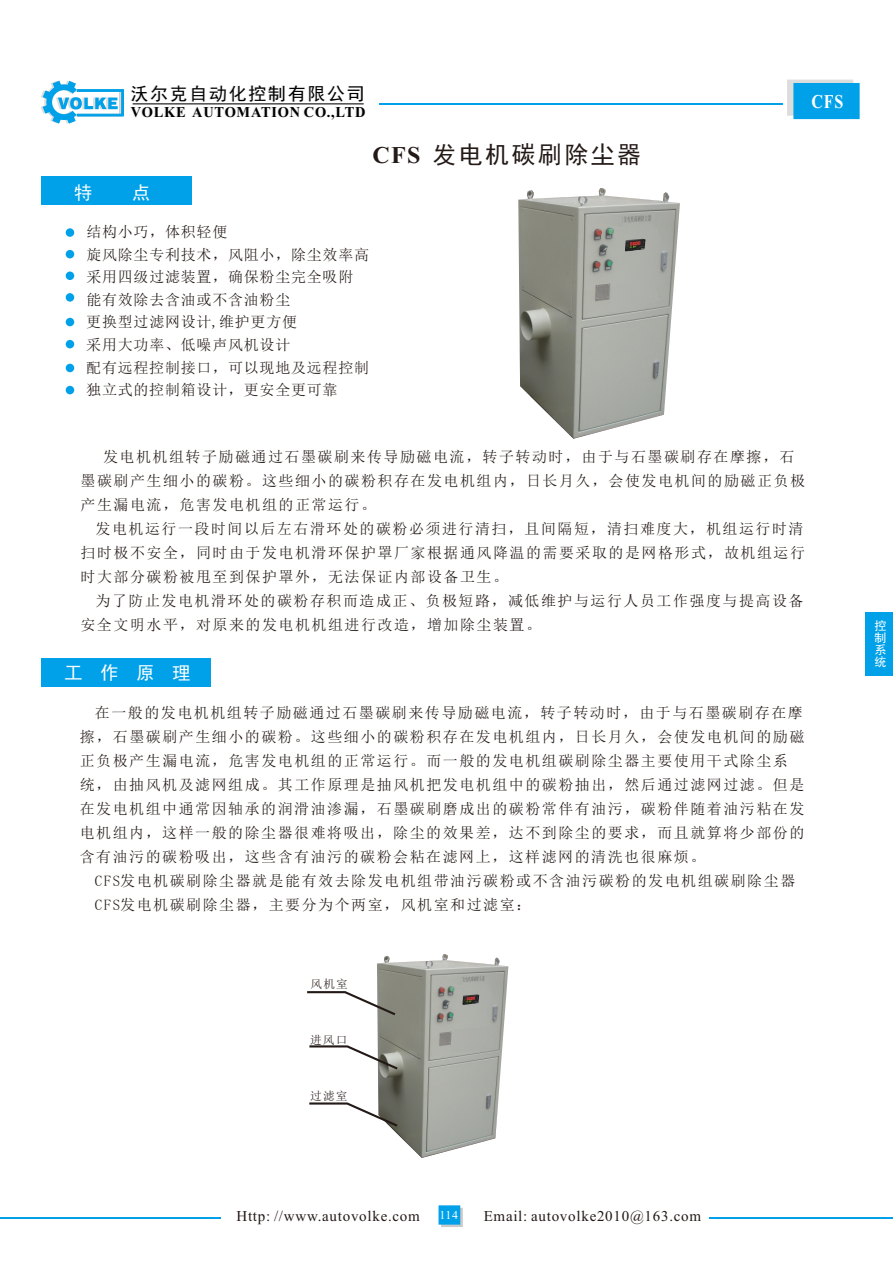
<style>
.page{position:relative;width:893px;height:1263px;background:#fff}
.page>*{position:absolute;margin:0;border:0;box-sizing:border-box;transform-origin:0 0}
.t1{font:24px "Sim Hei";letter-spacing:.1em;color:#231916}
.t2{font:700 19.5px "Times New Roman";color:#fff;scale:.82 1}
.t3{font:18px "Sim Hei";color:#fff}
.t4{font:17.85px "Sim Hei";letter-spacing:.1em;color:#000}
.t5{font:15px/24px "Sim Sun";letter-spacing:.1em;color:#231916}
.t6{font:15px/22.5px "Sim Sun";letter-spacing:.05em;color:#231916}
.t7{font:15px "Times New Roman";letter-spacing:.05em;color:#231916}
.t8{font:700 15px "Times New Roman";letter-spacing:.05em;color:#000;scale:.96 1}
.t9{font:12px/12px "Sim Hei";color:#fff;text-align:justify}
.t10{font:12px "Times New Roman";color:#fff}
.t11{font:11.7px "Sim Sun";letter-spacing:.1em;color:#231916}
.s1{font-family:"Times New Roman";font-weight:700}
</style>
<div class="page">
<div style="left:66px;top:228px;width:8px;height:9px;background:#00a1e9;border-radius:50%"></div>
<div style="left:66px;top:250px;width:8px;height:8px;background:#00a1e9;border-radius:50%"></div>
<div style="left:66px;top:271px;width:8px;height:9px;background:#00a1e9;border-radius:50%"></div>
<div style="left:66px;top:293px;width:8px;height:9px;background:#00a1e9;border-radius:50%"></div>
<div style="left:41px;top:176px;width:151px;height:29px;background:#00a1e9"></div>
<div style="left:41px;top:659px;width:170px;height:28px;background:#00a1e9"></div>
<svg style="left:787px;top:80px;width:73px;height:39px;background:#24abe7"></svg>
<div style="left:66px;top:318px;width:8px;height:8px;background:#00a1e9;border-radius:50%"></div>
<div style="left:66px;top:340px;width:8px;height:8px;background:#00a1e9;border-radius:50%"></div>
<div style="left:66px;top:364px;width:8px;height:8px;background:#00a1e9;border-radius:50%"></div>
<div style="left:66px;top:386px;width:8px;height:8px;background:#00a1e9;border-radius:50%"></div>
<img style="left:377px;top:954px;width:131px;height:204px">
<svg style="left:309px;top:1044px;width:91px;height:27px"></svg>
<svg style="left:309px;top:1101px;width:91px;height:27px"></svg>
<svg style="left:307px;top:990px;width:91px;height:27px"></svg>
<img style="left:450px;top:1026px;width:46px;height:27px">
<hr style="left:379px;top:103px;width:404px;height:2px;background:#00a1e9">
<svg style="left:41px;top:81px;width:83px;height:43px"></svg>
<hr style="left:133px;top:103px;width:231px;height:1px;background:#000">
<svg style="left:439px;top:1205px;width:24px;height:22px"></svg>
<hr style="left:709px;top:1217px;width:184px;height:1px;background:#00a1e9">
<hr style="left:0;top:1217px;width:221px;height:1px;background:#00a1e9">
<img style="left:518px;top:188px;width:162px;height:251px">
<div style="left:611px;top:278px;width:51px;height:34px;background:#aeb0ab"></div>
<img style="left:625px;top:239px;width:21px;height:13px">
<img style="left:603px;top:214px;width:20px;height:13px">
<img style="left:462px;top:994px;width:17px;height:11px">
<img style="left:448px;top:976px;width:14px;height:9px">
<div style="left:865px;top:612px;width:28px;height:63px;background:#00a1e9"></div>
<p class="t4" style="left:130px;top:85px;width:236px">沃尔克自动化控制有限公司</p>
<p class="t8" style="left:131px;top:107px;width:246px">VOLKE AUTOMATION CO.,LTD</p>
<p class="t3" style="left:74px;top:184px;width:19px">特</p>
<p class="t3" style="left:132px;top:184px;width:19px">点</p>
<h1 class="t1" style="left:373px;top:143px;width:270px"><span class="s1">CFS</span> 发电机碳刷除尘器</h1>
<p class="t6" style="left:86px;top:221px;width:284px">结构小巧，体积轻便<br>旋风除尘专利技术，风阻小，除尘效率高采用四级过滤装置，确保粉尘完全吸附能有效除去含油或不含油粉尘<br>更换型过滤网设计,维护更方便<br>采用大功率、低噪声风机设计<br>配有远程控制接口，可以现地及远程控制独立式的控制箱设计，更安全更可靠</p>
<h2 class="t2" style="left:811px;top:94px;width:40px">CFS</h2>
<p class="t5" style="left:81px;top:445px;width:726px;text-indent:23px">发电机机组转子励磁通过石墨碳刷来传导励磁电流，转子转动时，由于与石墨碳刷存在摩擦，石墨碳刷产生细小的碳粉。这些细小的碳粉积存在发电机组内，日长月久，会使发电机间的励磁正负极产生漏电流，危害发电机组的正常运行。</p>
<p class="t5" style="left:81px;top:517px;width:726px;text-align:justify;text-indent:15px">发电机运行一段时间以后左右滑环处的碳粉必须进行清扫，且间隔短，清扫难度大，机组运行时清扫时极不安全，同时由于发电机滑环保护罩厂家根据通风降温的需要采取的是网格形式，故机组运行时大部分碳粉被甩至到保护罩外，无法保证内部设备卫生。</p>
<p class="t5" style="left:80px;top:589px;width:725px;text-indent:15px">为了防止发电机滑环处的碳粉存积而造成正、负极短路，减低维护与运行人员工作强度与提高设备安全文明水平，对原来的发电机机组进行改造，增加除尘装置。</p>
<p class="t3" style="left:65px;top:663px;width:128px">工 作 原 理</p>
<p class="t5" style="left:80px;top:701px;width:726px;text-indent:15px">在一般的发电机机组转子励磁通过石墨碳刷来传导励磁电流，转子转动时，由于与石墨碳刷存在摩擦，石墨碳刷产生细小的碳粉。这些细小的碳粉积存在发电机组内，日长月久，会使发电机间的励磁正负极产生漏电流，危害发电机组的正常运行。而一般的发电机组碳刷除尘器主要使用干式除尘系统，由抽风机及滤网组成。其工作原理是抽风机把发电机组中的碳粉抽出，然后通过滤网过滤。但是在发电机组中通常因轴承的润滑油渗漏，石墨碳刷磨成出的碳粉常伴有油污，碳粉伴随着油污粘在发电机组内，这样一般的除尘器很难将吸出，除尘的效果差，达不到除尘的要求，而且就算将少部份的含有油污的碳粉吸出，这些含有油污的碳粉会粘在滤网上，这样滤网的清洗也很麻烦。</p>
<p class="t5" style="left:95px;top:869px;width:702px">CFS发电机碳刷除尘器就是能有效去除发电机组带油污碳粉或不含油污碳粉的发电机组碳刷除尘器<br>CFS发电机碳刷除尘器，主要分为个两室，风机室和过滤室：</p>
<p class="t11" style="left:311px;top:978px;width:39px">风机室</p>
<p class="t11" style="left:310px;top:1033px;width:39px">进风口</p>
<p class="t11" style="left:310px;top:1090px;width:39px">过滤室</p>
<p class="t9" style="left:874px;top:620px;width:13px">控制系统</p>
<p class="t7" style="left:236px;top:1210px;width:185px">Http: //www.autovolke.com</p>
<p class="t7" style="left:484px;top:1210px;width:219px">Email: autovolke2010@163.com</p>
<p class="t10" style="left:439px;top:1211px;width:20px">114</p>
</div>
